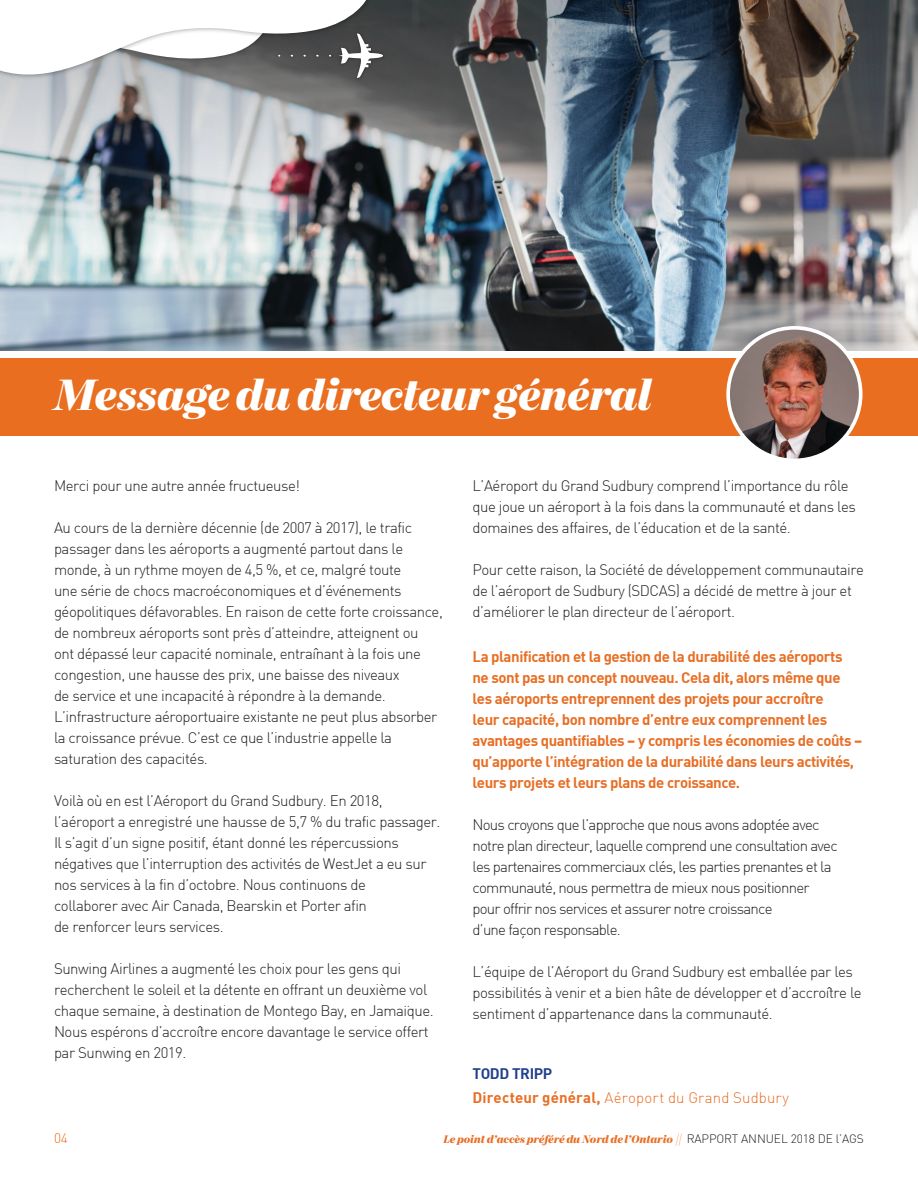
<style>
.page{position:relative;width:918px;height:1188px;background:#fff}
.page>*{position:absolute;margin:0;border:0;box-sizing:border-box;transform-origin:0 0}
.t1{font:italic 700 43.5px "Mort Modern 11";letter-spacing:-.02em;color:#fff}
.t2{font:300 15px/21px "DIN";letter-spacing:-.03em;color:#231f20}
.t3{font:700 15px/21px "DIN";letter-spacing:-.03em;color:#e86e24}
.t4{font:300 15px/21px "DIN";letter-spacing:-.05em;color:#231f20}
.t5{font:300 15px "DIN";letter-spacing:.005em;color:#e86e24}
.t6{font:700 15px "DIN";letter-spacing:-.025em;color:#22408c}
.t7{font:300 13.65px "DIN";color:#e86e24}
.t8{font:italic 700 10.95px "Mort Modern 11";letter-spacing:-.01em;color:#e86e24}
.s1{font-weight:700}
.s2{font-family:"Mort Modern 20";font-weight:500;font-stretch:condensed;font-size:13.65px}
.s3{font-family:"DIN";font-weight:300;font-style:normal;font-size:12px;color:#231f20}
</style>
<div class="page">
<img style="left:0;top:256px;width:918px;height:95px">
<img style="left:0;top:0;width:918px;height:256px">
<div style="left:0;top:359px;width:918px;height:77px;background:#e96e1f"></div>
<img style="left:384px;top:29px;width:3px;height:53px">
<svg style="left:0;top:0;width:384px;height:86px"></svg>
<img style="left:728px;top:328px;width:133px;height:132px;border-radius:66px">
<div style="left:726px;top:326px;width:137px;height:136px;border:4px solid #fff;border-radius:50%"></div>
<p class="t1" style="left:54px;top:366px;width:599px">Message du directeur général</p>
<p class="t2" style="left:54px;top:474px;width:248px">Merci pour une autre année fructueuse!</p>
<p class="t2" style="left:54px;top:516px;width:390px">Au cours de la dernière décennie (de 2007 à 2017), le trafic passager dans les aéroports a augmenté partout dans le monde, à un rythme moyen de 4,5 %, et ce, malgré toute<br>une série de chocs macroéconomiques et d’événements géopolitiques défavorables. En raison de cette forte croissance, de nombreux aéroports sont près d’atteindre, atteignent ou<br>ont dépassé leur capacité nominale, entraînant à la fois une congestion, une hausse des prix, une baisse des niveaux<br>de service et une incapacité à répondre à la demande.<br>L’infrastructure aéroportuaire existante ne peut plus absorber la croissance prévue. C’est ce que l’industrie appelle la saturation des capacités.</p>
<p class="t2" style="left:54px;top:789px;width:388px">Voilà où en est l’Aéroport du Grand Sudbury. En 2018, l’aéroport a enregistré une hausse de 5,7 % du trafic passager.<br>Il s’agit d’un signe positif, étant donné les répercussions négatives que l’interruption des activités de WestJet a eu sur nos services à la fin d’octobre. Nous continuons de</p>
<p class="t2" style="left:54px;top:894px;width:314px">collaborer avec Air Canada, Bearskin et Porter afin</p>
<p class="t2" style="left:54px;top:915px;width:171px">de renforcer leurs services.</p>
<p class="t2" style="left:54px;top:957px;width:381px">Sunwing Airlines a augmenté les choix pour les gens qui recherchent le soleil et la détente en offrant un deuxième vol chaque semaine, à destination de Montego Bay, en Jamaïque.<br>Nous espérons d’accroître encore davantage le service offert par Sunwing en 2019.</p>
<p class="t2" style="left:472px;top:474px;width:385px">L’Aéroport du Grand Sudbury comprend l’importance du rôle que joue un aéroport à la fois dans la communauté et dans les domaines des affaires, de l’éducation et de la santé.</p>
<p class="t2" style="left:472px;top:558px;width:393px">Pour cette raison, la Société de développement communautaire de l’aéroport de Sudbury (SDCAS) a décidé de mettre à jour et d’améliorer le plan directeur de l’aéroport.</p>
<p class="t3" style="left:472px;top:645px;width:391px">La planification et la gestion de la durabilité des aéroports ne sont pas un concept nouveau. Cela dit, alors même que les aéroports entreprennent des projets pour accroître<br>leur capacité, bon nombre d’entre eux comprennent les avantages quantifiables – y compris les économies de coûts – qu’apporte l’intégration de la durabilité dans leurs activités, leurs projets et leurs plans de croissance.</p>
<p class="t4" style="left:472px;top:813px;width:367px">Nous croyons que l’approche que nous avons adoptée avec notre plan directeur, laquelle comprend une consultation avec les partenaires commerciaux clés, les parties prenantes et la communauté, nous permettra de mieux nous positionner</p>
<p class="t4" style="left:472px;top:897px;width:302px">pour offrir nos services et assurer notre croissance</p>
<p class="t4" style="left:472px;top:918px;width:150px">d’une façon responsable.</p>
<p class="t2" style="left:472px;top:960px;width:391px">L’équipe de l’Aéroport du Grand Sudbury est emballée par les possibilités à venir et a bien hâte de développer et d’accroître le sentiment d’appartenance dans la communauté.</p>
<p class="t6" style="left:472px;top:1063px;width:81px">TODD TRIPP</p>
<p class="t5" style="left:472px;top:1088px;width:318px"><span class="s1">Directeur général,</span> Aéroport du Grand Sudbury</p>
<p class="t7" style="left:54px;top:1129px;width:15px">04</p>
<p class="t8" style="left:443px;top:1131px;width:422px">Le point d’accès préféré du Nord de l’Ontario <span class="s2">| |</span> <span class="s3">RAPPORT ANNUEL 2018 DE l’AGS</span></p>
</div>
